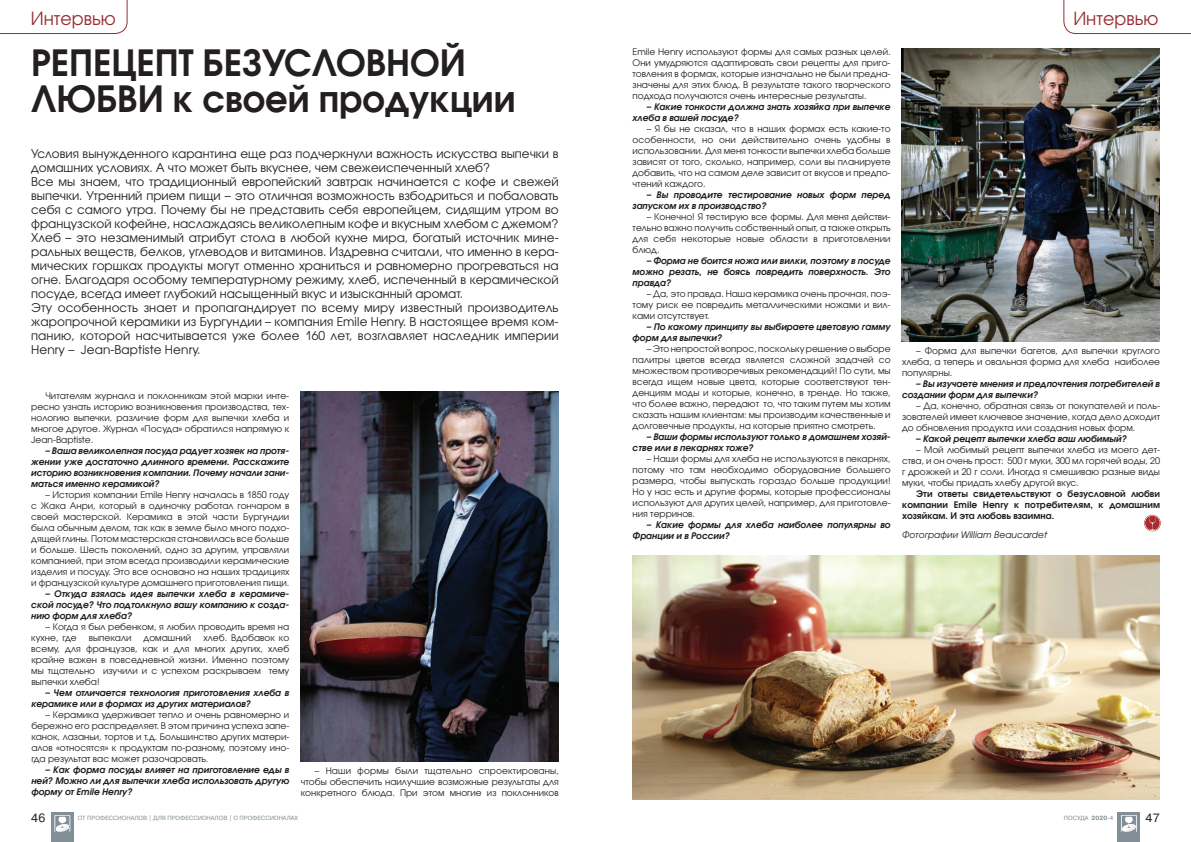
<style>
.page{position:relative;width:1191px;height:842px;background:#fff}
.page>*{position:absolute;margin:0;border:0;box-sizing:border-box;transform-origin:0 0}
.t1{font:600 36px/36px "Avant Garde Gothic C";color:#231f20}
.t2{font:18px "Avant Garde Gothic C";color:#962e33}
.t3{font:12px/14px "Avant Garde Gothic C";color:#231f20}
.t4{font:12px "Pragmatica C";color:#231f20}
.t5{font:9px/11px "Avant Garde Gothic C";color:#231f20;text-align:justify}
.t6{font:italic 600 9px/11px "Avant Garde Gothic C";color:#231f20}
.t7{font:600 9px/11px "Avant Garde Gothic C";letter-spacing:.01em;color:#231f20;text-align:justify}
.t8{font:italic 9px "Avant Garde Gothic C";letter-spacing:.01em;color:#231f20}
.t9{font:6px "Pragmatica C";color:#828f96}
.s1{font-weight:700}
</style>
<div class="page">
<div style="left:51px;top:812px;width:23px;height:30px;background:#828f96"></div>
<svg style="left:54px;top:815px;width:16px;height:17px"></svg>
<div style="left:1117px;top:812px;width:23px;height:30px;background:#828f96"></div>
<svg style="left:1121px;top:815px;width:15px;height:17px"></svg>
<svg style="left:1063px;top:0;width:128px;height:34px"></svg>
<svg style="left:0;top:0;width:128px;height:34px"></svg>
<img style="left:300px;top:392px;width:258px;height:369px">
<img style="left:901px;top:48px;width:258px;height:294px">
<img style="left:632px;top:556px;width:527px;height:243px">
<svg style="left:1144px;top:515px;width:16px;height:16px"></svg>
<h2 class="t2" style="left:31px;top:8px;width:87px">Интервью</h2>
<h2 class="t2" style="left:1073px;top:8px;width:87px">Интервью</h2>
<h1 class="t1" style="left:31px;top:45px;width:486px;text-indent:409px">й любви к своей продукции</h1>
<p class="t3" style="left:31px;top:147px;width:529px">Условия вынужденного карантина еще раз подчеркнули важность искусства выпечки в домашних условиях. А что может быть вкуснее, чем свежеиспеченный хлеб?<br>Все мы знаем, что традиционный европейский завтрак начинается с кофе и свежей выпечки. Утренний прием пищи – это отличная возможность взбодриться и побаловать себя с самого утра. Почему бы не представить себя европейцем, сидящим утром во французской кофейне, наслаждаясь великолепным кофе и вкусным хлебом с джемом?<br>Хлеб – это незаменимый атрибут стола в любой кухне мира, богатый источник мине&shy;ральных веществ, белков, углеводов и витаминов. Издревна считали, что именно в кера&shy;мических горшках продукты могут отменно храниться и равномерно прогреваться на огне. Благодаря особому температурному режиму, хлеб, испеченный в керамической посуде, всегда имеет глубокий насыщенный вкус и изысканный аромат.<br>Эту особенность знает и пропагандирует по всему миру известный производитель жаропрочной керамики из Бургундии – компания Emile Henry. В настоящее время ком&shy;панию, которой насчитывается уже более 160 лет, возглавляет наследник империи Henry – Jean-Baptiste Henry.</p>
<h1 class="t1" style="left:31px;top:45px;width:41px">Репецепт</h1>
<h1 class="t1" style="left:203px;top:45px;width:109px">безусловно</h1>
<p class="t5" style="left:31px;top:390px;width:260px;text-indent:14px">Читателям журнала и поклонникам этой марки инте&shy;ресно узнать историю возникновения производства, тех&shy;нологию выпечки, различие форм для выпечки хлеба и многое другое. Журнал «Посуда» обратился напрямую к Jean-Baptiste.</p>
<p class="t6" style="left:31px;top:445px;width:259px;text-align:justify;text-indent:14px">– Ваша великолепная посуда радует хозяек на протя&shy;жении уже достаточно длинного времени. Расскажите историю возникновения компании. Почему начали зани&shy;маться именно керамикой?</p>
<p class="t5" style="left:31px;top:489px;width:260px;text-indent:14px">– История компании Emile Henry началась в 1850 году с Жака Анри, который в одиночку работал гончаром в своей мастерской. Керамика в этой части Бургундии была обычным делом, так как в земле было много подхо&shy;дящей глины. Потом мастерская становилась все больше и больше. Шесть поколений, одно за другим, управляли компанией, при этом всегда производили керамические изделия и посуду. Это все основано на наших традициях и французской культуре домашнего приготовления пищи.</p>
<p class="t6" style="left:31px;top:588px;width:259px;text-align:justify;text-indent:14px">– Откуда взялась идея выпечки хлеба в керамиче&shy;ской посуде? Что подтолкнуло вашу компанию к созда&shy;нию форм для хлеба?</p>
<p class="t5" style="left:31px;top:621px;width:259px;text-indent:14px">– Когда я был ребенком, я любил проводить время на кухне, где</p>
<p class="t5" style="left:31px;top:632px;width:259px;text-indent:172px">хлеб. Вдобавок ко всему, для французов, как и для многих других, хлеб крайне важен в повседневной жизни. Именно поэтому мы тщательно изучили и с успехом раскрываем тему выпечки хлеба!</p>
<p class="t6" style="left:31px;top:687px;width:259px;text-indent:14px">– Чем отличается технология приготовления хлеба в керамике или в формах из других материалов?</p>
<p class="t5" style="left:31px;top:709px;width:259px;text-indent:14px">– Керамика удерживает тепло и очень равномерно и бережно его распределяет. В этом причина успеха запе&shy;канок, лазаньи, тортов и т.д. Большинство других матери&shy;алов «относятся» к продуктам по-разному, поэтому ино&shy;гда результат вас может разочаровать.</p>
<p class="t6" style="left:31px;top:764px;width:259px;text-align:justify;text-indent:14px">– Как форма посуды влияет на приготовление еды в ней? Можно ли для выпечки хлеба использовать другую форму от Emile Henry?</p>
<p class="t5" style="left:301px;top:765px;width:259px;text-indent:14px">– Наши формы были тщательно спроектированы, чтобы обеспечить наилучшие возможные результаты для конкретного блюда. При этом многие из поклонников</p>
<p class="t5" style="left:89px;top:632px;width:44px">выпекали</p>
<p class="t5" style="left:144px;top:632px;width:49px">домашний</p>
<p class="t5" style="left:632px;top:46px;width:259px">Emile Henry используют формы для самых разных целей.<br>Они умудряются адаптировать свои рецепты для приго&shy;товления в формах, которые изначально не были предна&shy;значены для этих блюд. В результате такого творческого подхода получаются очень интересные результаты.</p>
<p class="t6" style="left:632px;top:101px;width:259px;text-indent:14px">– Какие тонкости должна знать хозяйка при выпечке хлеба в вашей посуде?</p>
<p class="t5" style="left:632px;top:123px;width:259px;text-indent:14px">– Я бы не сказал, что в наших формах есть какие-то особенности, но они действительно очень удобны в использовании. Для меня тонкости выпечки хлеба больше зависят от того, сколько, например, соли вы планируете добавить, что на самом деле зависит от вкусов и предпо&shy;чтений каждого.</p>
<p class="t6" style="left:632px;top:189px;width:259px;text-indent:14px">– Вы проводите тестирование новых форм перед запуском их в производство?</p>
<p class="t5" style="left:632px;top:211px;width:259px;text-indent:14px">– Конечно! Я тестирую все формы. Для меня действи&shy;тельно важно получить собственный опыт, а также открыть для себя некоторые новые области в приготовлении блюд.</p>
<p class="t6" style="left:632px;top:255px;width:260px;text-align:justify;text-indent:14px">– Форма не боится ножа или вилки, поэтому в посуде можно резать, не боясь повредить поверхность. Это правда?</p>
<p class="t5" style="left:632px;top:288px;width:259px;text-indent:14px">– Да, это правда. Наша керамика очень прочная, поэ&shy;тому риск ее повредить металлическими ножами и вил&shy;ками отсутствует.</p>
<p class="t6" style="left:632px;top:321px;width:259px;text-indent:14px">– По какому принципу вы выбираете цветовую гамму форм для выпечки?</p>
<p class="t5" style="left:632px;top:343px;width:260px;text-indent:14px">– Это непростой вопрос, поскольку решение о выборе палитры цветов всегда является сложной задачей со множеством противоречивых рекомендаций! По сути, мы всегда ищем новые цвета, которые соответствуют тен&shy;денциям моды и которые, конечно, в тренде. Но также, что более важно, передают то, что таким путем мы хотим сказать нашим клиентам: мы производим качественные и долговечные продукты, на которые приятно смотреть.</p>
<p class="t6" style="left:632px;top:431px;width:259px;text-indent:14px">– Ваши формы используют только в домашнем хозяй&shy;стве или в пекарнях тоже?</p>
<p class="t5" style="left:632px;top:453px;width:259px;text-indent:14px">– Наши формы для хлеба не используются в пекарнях, потому что там необходимо оборудование большего размера, чтобы выпускать гораздо больше продукции!<br>Но у нас есть и другие формы, которые профессионалы используют для других целей, например, для приготовле&shy;ния терринов.</p>
<p class="t6" style="left:632px;top:519px;width:259px;text-indent:14px">– Какие формы для хлеба наиболее популярны во<br>Франции и в России?</p>
<p class="t5" style="left:902px;top:345px;width:259px;text-indent:14px">– Форма для выпечки багетов, для выпечки круглого хлеба, а теперь и овальная форма для хлеба наиболее популярны.</p>
<p class="t6" style="left:902px;top:378px;width:259px;text-indent:14px">– Вы изучаете мнения и предпочтения потребителей в создании форм для выпечки?</p>
<p class="t5" style="left:902px;top:400px;width:259px;text-indent:14px">– Да, конечно, обратная связь от покупателей и поль&shy;зователей имеет ключевое значение, когда дело доходит до обновления продукта или создания новых форм.</p>
<p class="t6" style="left:916px;top:433px;width:212px">– Какой рецепт выпечки хлеба ваш любимый?</p>
<p class="t5" style="left:902px;top:444px;width:259px;text-indent:14px">– Мой любимый рецепт выпечки хлеба из моего дет&shy;ства, и он очень прост: 500 г муки, 300 мл горячей воды, 20 г дрожжей и 20 г соли. Иногда я смешиваю разные виды муки, чтобы придать хлебу другой вкус.</p>
<p class="t7" style="left:902px;top:488px;width:260px;text-indent:14px">Эти ответы свидетельствуют о безусловной любви компании Emile Henry к потребителям, к домашним хозяйкам. И эта любовь взаимна.</p>
<p class="t8" style="left:902px;top:530px;width:147px">Фотографии William Beaucardet</p>
<h3 class="t4" style="left:31px;top:811px;width:16px">46</h3>
<p class="t9" style="left:78px;top:815px;width:222px">ОТ ПРОФЕССИОНАЛОВ | ДЛЯ ПРОФЕССИОНАЛОВ | О ПРОФЕССИОНАЛАХ</p>
<p class="t9" style="left:1064px;top:815px;width:51px">ПОСУДА <span class="s1">2020</span>-4</p>
<h3 class="t4" style="left:1145px;top:811px;width:16px">47</h3>
</div>
